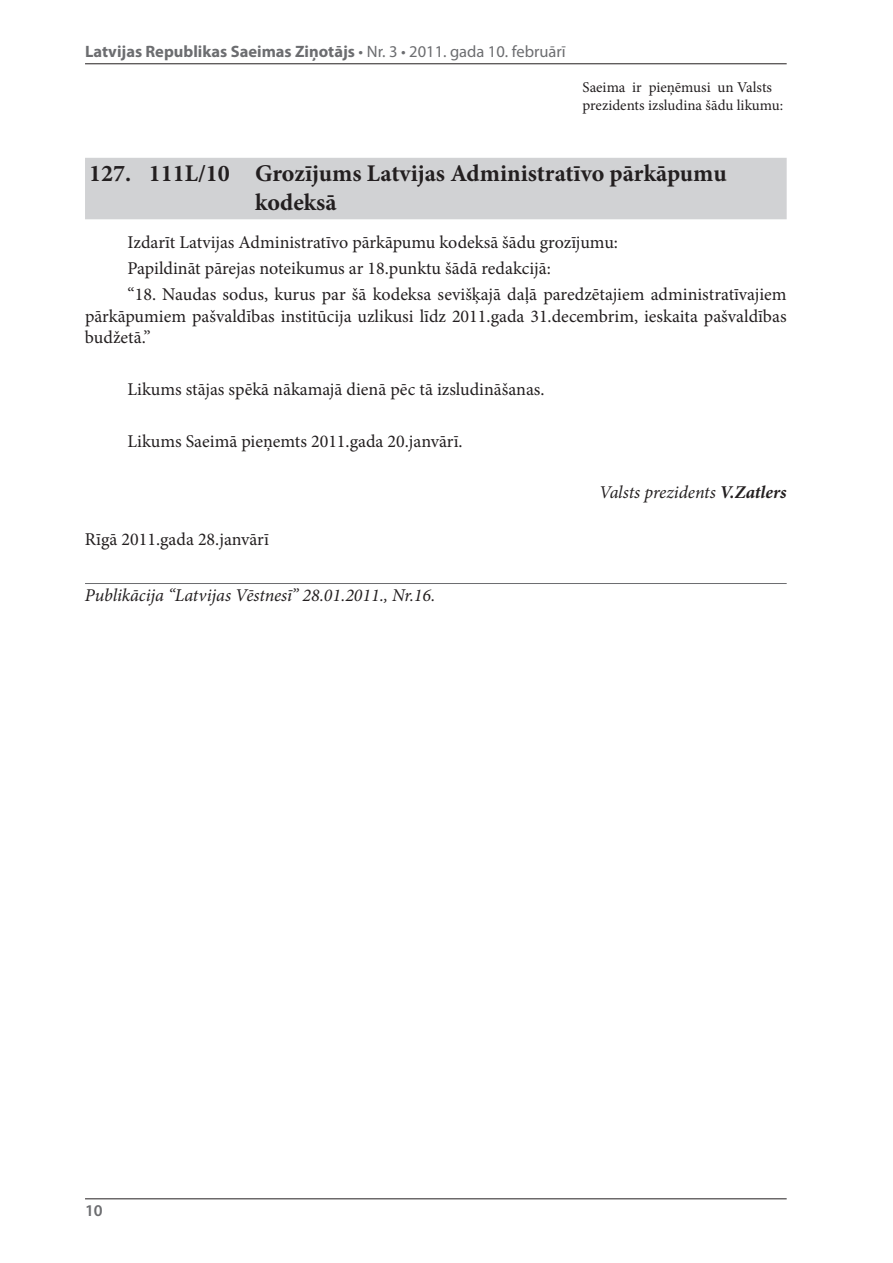
<style>
.page{position:relative;width:893px;height:1263px;background:#fff}
.page>*{position:absolute;margin:0;border:0;box-sizing:border-box;transform-origin:0 0}
.t1{font:700 24px/28.8px "Minion Pro";color:#231f20}
.t2{font:18px/25.8px "Minion Pro";color:#231f20}
.t3{font:italic 18px "Minion Pro";letter-spacing:-.005em;color:#231f20}
.t4{font:700 16.5px "Myriad Pro";color:#6c6d70}
.t5{font:600 16.5px "Myriad Pro";color:#6c6d70}
.t6{font:15px/18px "Minion Pro";color:#231f20}
.s1{font-weight:400}
.s2{font-weight:700}
</style>
<div class="page">
<hr style="left:85px;top:63px;width:702px;height:1px;background:#231f20">
<hr style="left:85px;top:1198px;width:702px;height:1px;background:#231f20">
<div style="left:85px;top:158px;width:702px;height:61px;background:#d1d2d4"></div>
<hr style="left:85px;top:583px;width:702px;height:1px;background:#6c6d70">
<p class="t4" style="left:85px;top:41px;width:482px">Latvijas Republikas Saeimas Ziņotājs <span class="s1">• Nr. 3 • 2011. gada 10. februārī</span></p>
<p class="t6" style="left:583px;top:78px;width:202px">Saeima ir pieņēmusi un Valsts prezidents izsludina šādu likumu:</p>
<h1 class="t1" style="left:255px;top:159px;width:473px;text-indent:-166px">127. 111L/10 Grozījums Latvijas Administratīvo pārkāpumu kodeksā</h1>
<p class="t2" style="left:128px;top:230px;width:661px">Izdarīt Latvijas Administratīvo pārkāpumu kodeksā šādu grozījumu:<br>Papildināt pārejas noteikumus ar 18.punktu šādā redakcijā:<br>“18. Naudas sodus, kurus par šā kodeksa sevišķajā daļā paredzētajiem administratīvajiem</p>
<p class="t2" style="left:85px;top:305px;width:703px;line-height:21.6px">pārkāpumiem pašvaldības institūcija uzlikusi līdz 2011.gada 31.decembrim, ieskaita pašvaldības budžetā.”</p>
<p class="t2" style="left:128px;top:376px;width:419px">Likums stājas spēkā nākamajā dienā pēc tā izsludināšanas.</p>
<p class="t2" style="left:128px;top:428px;width:336px">Likums Saeimā pieņemts 2011.gada 20.janvārī.</p>
<p class="t3" style="left:599px;top:480px;width:189px">Valsts prezidents <span class="s2">V.Zatlers</span></p>
<p class="t2" style="left:85px;top:527px;width:185px">Rīgā 2011.gada 28.janvārī</p>
<p class="t3" style="left:85px;top:583px;width:352px">Publikācija “Latvijas Vēstnesī” 28.01.2011., Nr.16.</p>
<p class="t5" style="left:85px;top:1200px;width:19px">10</p>
</div>
